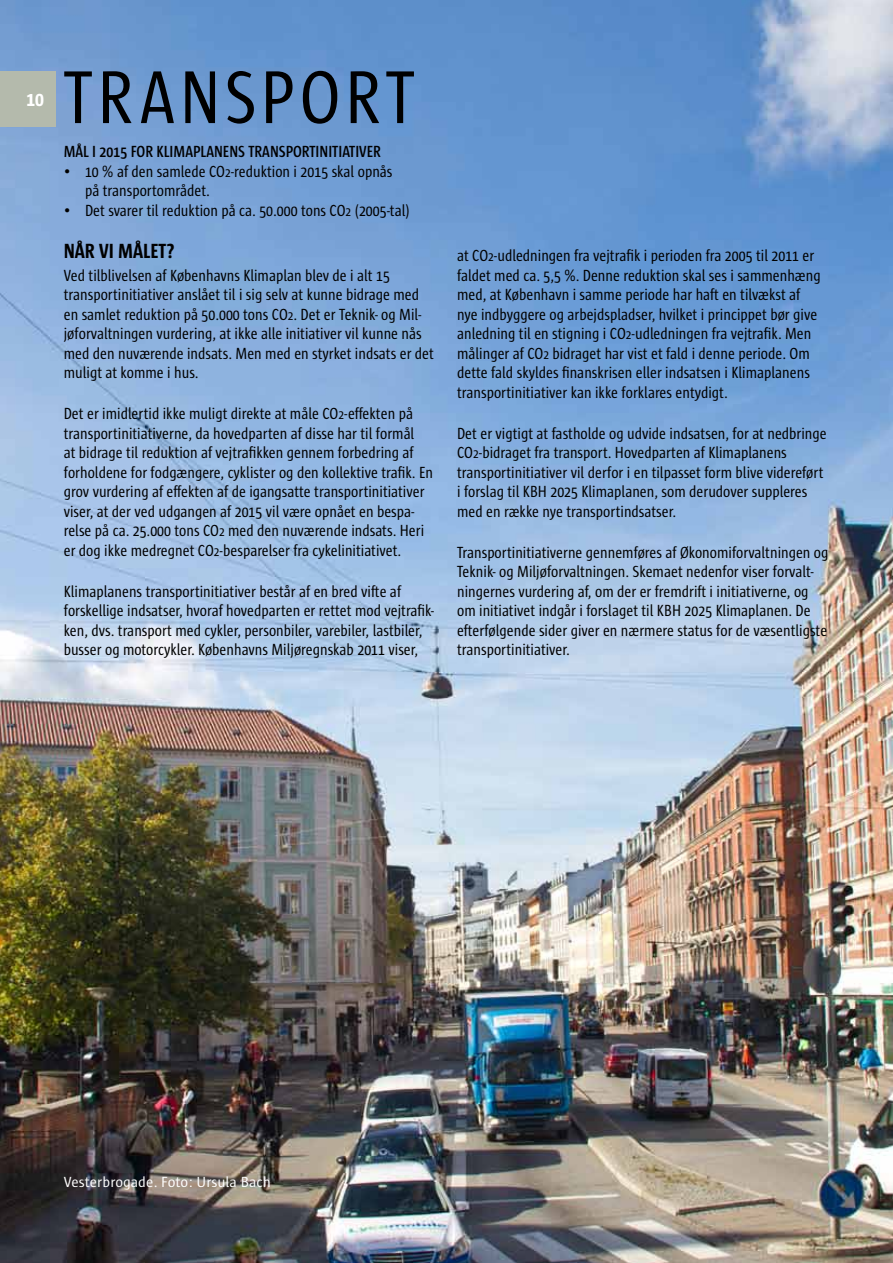
<style>
.page{position:relative;width:893px;height:1263px;background:#fff}
.page>*{position:absolute;margin:0;border:0;box-sizing:border-box;transform-origin:0 0}
.t1{font:76.5px "Sun Cd";letter-spacing:.065em;color:#000}
.t2{font:700 21px "Sun Cd";color:#000}
.t3{font:700 21px "Sun Cd";color:#fff}
.t4{font:16.5px/19.5px "Sun Cd";color:#000}
.t5{font:600 16.5px "Sun Cd";color:#000}
.t6{font:15px "Sun";color:#fff}
.s1{font-size:13.5px}
</style>
<div class="page">
<img style="left:0;top:0;width:893px;height:1263px">
<div style="left:0;top:71px;width:55px;height:56px;background:#b4baac"></div>
<p class="t3" style="left:26px;top:89px;width:19px">10</p>
<h1 class="t1" style="left:64px;top:61px;width:352px">TRANSPORT</h1>
<p class="t5" style="left:64px;top:144px;width:319px">MÅL I 2015 FOR KLIMAPLANENS TRANSPORTINITIATIVER</p>
<p class="t4" style="left:85px;top:162px;width:309px;text-indent:-21px">• 10 % af den samlede CO<span class="s1">2</span>-reduktion i 2015 skal opnås på transportområdet.</p>
<p class="t4" style="left:64px;top:201px;width:347px">• Det svarer til reduktion på ca. 50.000 tons CO<span class="s1">2</span> (2005-tal)</p>
<p class="t2" style="left:64px;top:241px;width:112px">NÅR VI MÅLET?</p>
<p class="t4" style="left:64px;top:266px;width:372px">Ved tilblivelsen af Københavns Klimaplan blev de i alt 15 transportinitiativer anslået til i sig selv at kunne bidrage med en samlet reduktion på 50.000 tons CO<span class="s1">2</span>. Det er Teknik- og Mil&shy;jøforvaltningen vurdering, at ikke alle initiativer vil kunne nås med den nuværende indsats. Men med en styrket indsats er det muligt at komme i hus.</p>
<p class="t4" style="left:64px;top:404px;width:371px">Det er imidlertid ikke muligt direkte at måle CO<span class="s1">2</span>-effekten på transportinitiativerne, da hovedparten af disse har til formål<br>at bidrage til reduktion af vejtrafikken gennem forbedring af forholdene for fodgængere, cyklister og den kollektive trafik. En grov vurdering af effekten af de igangsatte transportinitiativer viser, at der ved udgangen af 2015 vil være opnået en bespa&shy;relse på ca. 25.000 tons CO<span class="s1">2</span> med den nuværende indsats. Heri er dog ikke medregnet CO<span class="s1">2</span>-besparelser fra cykelinitiativet.</p>
<p class="t4" style="left:64px;top:582px;width:372px">Klimaplanens transportinitiativer består af en bred vifte af forskellige indsatser, hvoraf hovedparten er rettet mod vejtrafik&shy;ken, dvs. transport med cykler, personbiler, varebiler, lastbiler, busser og motorcykler. Københavns Miljøregnskab 2011 viser,</p>
<p class="t4" style="left:457px;top:246px;width:365px">at CO<span class="s1">2</span>-udledningen fra vejtrafik i perioden fra 2005 til 2011 er faldet med ca. 5,5 %. Denne reduktion skal ses i sammenhæng med, at København i samme periode har haft en tilvækst af nye indbyggere og arbejdspladser, hvilket i princippet bør give anledning til en stigning i CO<span class="s1">2</span>-udledningen fra vejtrafik. Men målinger af CO<span class="s1">2</span> bidraget har vist et fald i denne periode. Om dette fald skyldes finanskrisen eller indsatsen i Klimaplanens transportinitiativer kan ikke forklares entydigt.</p>
<p class="t4" style="left:457px;top:424px;width:371px">Det er vigtigt at fastholde og udvide indsatsen, for at nedbringe CO<span class="s1">2</span>-bidraget fra transport. Hovedparten af Klimaplanens transportinitiativer vil derfor i en tilpasset form blive videreført i forslag til KBH 2025 Klimaplanen, som derudover suppleres med en række nye transportindsatser.</p>
<p class="t4" style="left:457px;top:543px;width:373px">Transportinitiativerne gennemføres af Økonomiforvaltningen og Teknik- og Miljøforvaltningen. Skemaet nedenfor viser forvalt&shy;ningernes vurdering af, om der er fremdrift i initiativerne, og om initiativet indgår i forslaget til KBH 2025 Klimaplanen. De efterfølgende sider giver en nærmere status for de væsentligste transportinitiativer.</p>
<p class="t6" style="left:64px;top:1175px;width:209px">Vesterbrogade. Foto: Ursula Bach</p>
</div>
